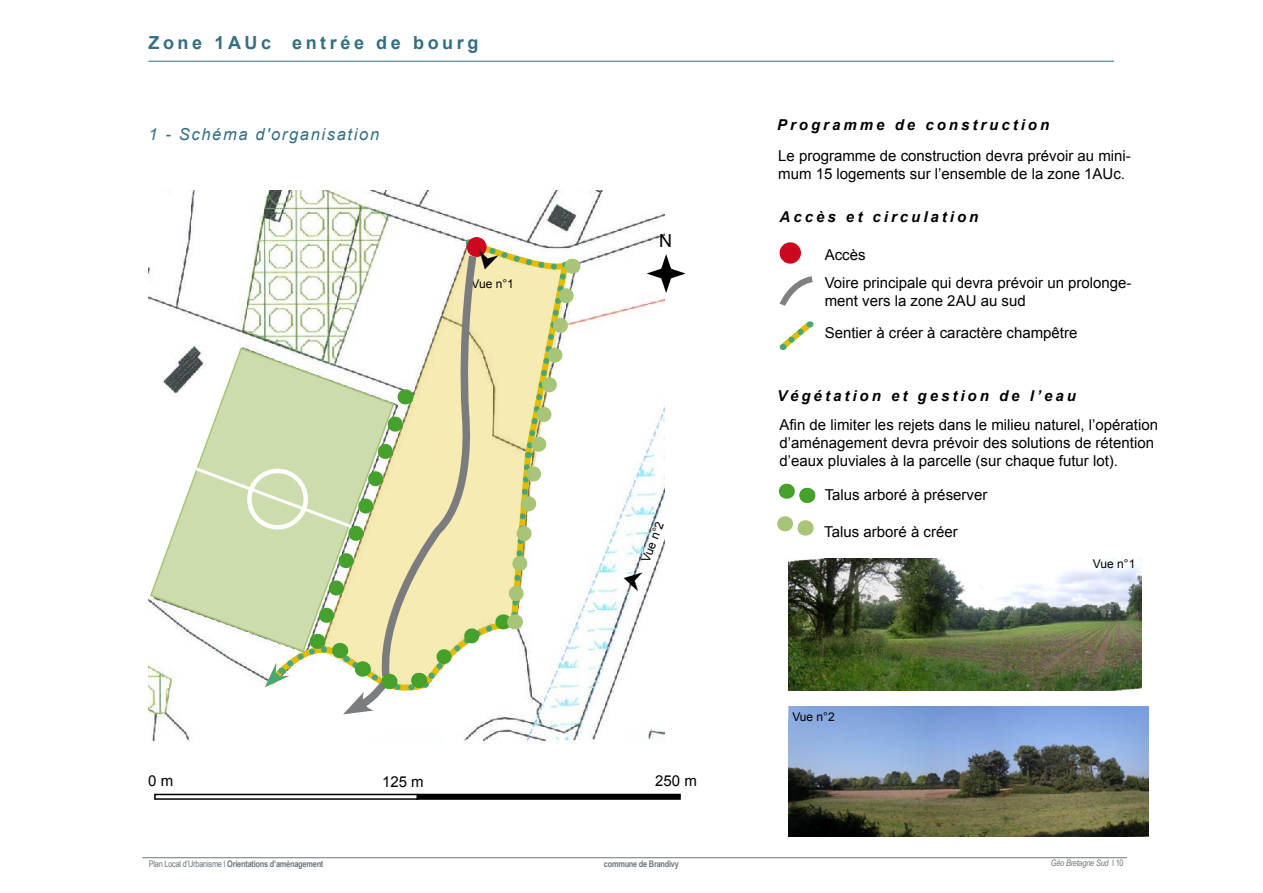
<style>
.page{position:relative;width:1263px;height:893px;background:#fff}
.page>*{position:absolute;margin:0;border:0;box-sizing:border-box;transform-origin:0 0}
.t1{font:700 18px "Arial";letter-spacing:.2em;color:#346e82}
.t2{font:18px "Arial";color:#000}
.t3{font:italic 16.5px "Arial";letter-spacing:.1em;color:#346e82}
.t4{font:15px/18px "Arial";color:#000}
.t5{font:italic 700 15px "Arial";letter-spacing:.2em;color:#000}
.t6{font:12px "Arial";letter-spacing:-.02em;color:#000}
.t7{font:700 9px "Arial Narrow";letter-spacing:-.025em;color:#6c767c}
.t8{font:italic 9px "Arial Narrow";letter-spacing:-.025em;color:#6c767c}
.s1{font-weight:400}
.s2{font-style:normal}
</style>
<div class="page">
<img style="left:148px;top:190px;width:517px;height:553px">
<svg style="left:149px;top:347px;width:43px;height:306px"></svg>
<div style="left:467px;top:237px;width:20px;height:20px;border:2px solid #cc071e;border-radius:50%"></div>
<hr style="left:148px;top:61px;width:966px;height:1px;background:#346e82">
<img style="left:788px;top:558px;width:353px;height:132px">
<img style="left:788px;top:707px;width:360px;height:129px">
<div style="left:154px;top:794px;width:264px;height:6px;border:2px solid #000"></div>
<div style="left:417px;top:794px;width:264px;height:6px;border:2px solid #000"></div>
<div style="left:780px;top:243px;width:20px;height:20px;background:#cc071e;border-radius:50%"></div>
<div style="left:780px;top:242px;width:21px;height:22px;border:2px solid #cc071e;border-radius:50%"></div>
<svg style="left:779px;top:276px;width:35px;height:74px"></svg>
<svg style="left:777px;top:483px;width:39px;height:53px"></svg>
<hr style="left:142px;top:857px;width:985px;height:1px;background:#6c767c">
<svg style="left:192px;top:239px;width:392px;height:478px"></svg>
<svg style="left:622px;top:568px;width:20px;height:23px"></svg>
<svg style="left:647px;top:253px;width:18px;height:40px"></svg>
<p class="t1" style="left:148px;top:31px;width:332px">Zone 1AUc entrée de bourg</p>
<p class="t3" style="left:148px;top:123px;width:232px">1 - Schéma d'organisation</p>
<p class="t6" style="left:472px;top:276px;width:44px">Vue n°1</p>
<p class="t2" style="left:659px;top:229px;width:14px">N</p>
<p class="t6" style="left:638px;top:559px;width:44px;rotate:-69deg">Vue n°2</p>
<p class="t4" style="left:148px;top:772px;width:27px">0 m</p>
<p class="t4" style="left:382px;top:773px;width:43px">125 m</p>
<p class="t4" style="left:655px;top:772px;width:43px">250 m</p>
<p class="t5" style="left:777px;top:115px;width:274px">Programme de construction</p>
<p class="t4" style="left:778px;top:147px;width:354px">Le programme de construction devra prévoir au mini&shy;mum 15 logements sur l’ensemble de la zone 1AUc.</p>
<p class="t5" style="left:780px;top:207px;width:200px">Accès et circulation</p>
<p class="t4" style="left:825px;top:242px;width:308px;line-height:27.3px">Accès<br>Voire principale qui devra prévoir un prolonge-</p>
<p class="t4" style="left:825px;top:292px;width:202px">ment vers la zone 2AU au sud</p>
<p class="t4" style="left:825px;top:324px;width:254px">Sentier à créer à caractère champêtre</p>
<p class="t5" style="left:777px;top:386px;width:300px">Végétation et gestion de l’eau</p>
<p class="t4" style="left:780px;top:416px;width:380px">Afin de limiter les rejets dans le milieu naturel, l’opération d’aménagement devra prévoir des solutions de rétention d’eaux pluviales à la parcelle (sur chaque futur lot).</p>
<p class="t4" style="left:825px;top:485px;width:164px">Talus arboré à préserver</p>
<p class="t4" style="left:824px;top:522px;width:135px">Talus arboré à créer</p>
<p class="t6" style="left:792px;top:709px;width:44px">Vue n°2</p>
<p class="t6" style="left:1093px;top:556px;width:44px">Vue n°1</p>
<p class="t7" style="left:149px;top:857px;width:176px"><span class="s1">Plan Local d’Urbanisme I</span> Orientations d’aménagement</p>
<p class="t7" style="left:604px;top:857px;width:77px">commune de Brandivy</p>
<p class="t8" style="left:1051px;top:856px;width:74px">Géo Bretagne Sud <span class="s2">I 10</span></p>
</div>
